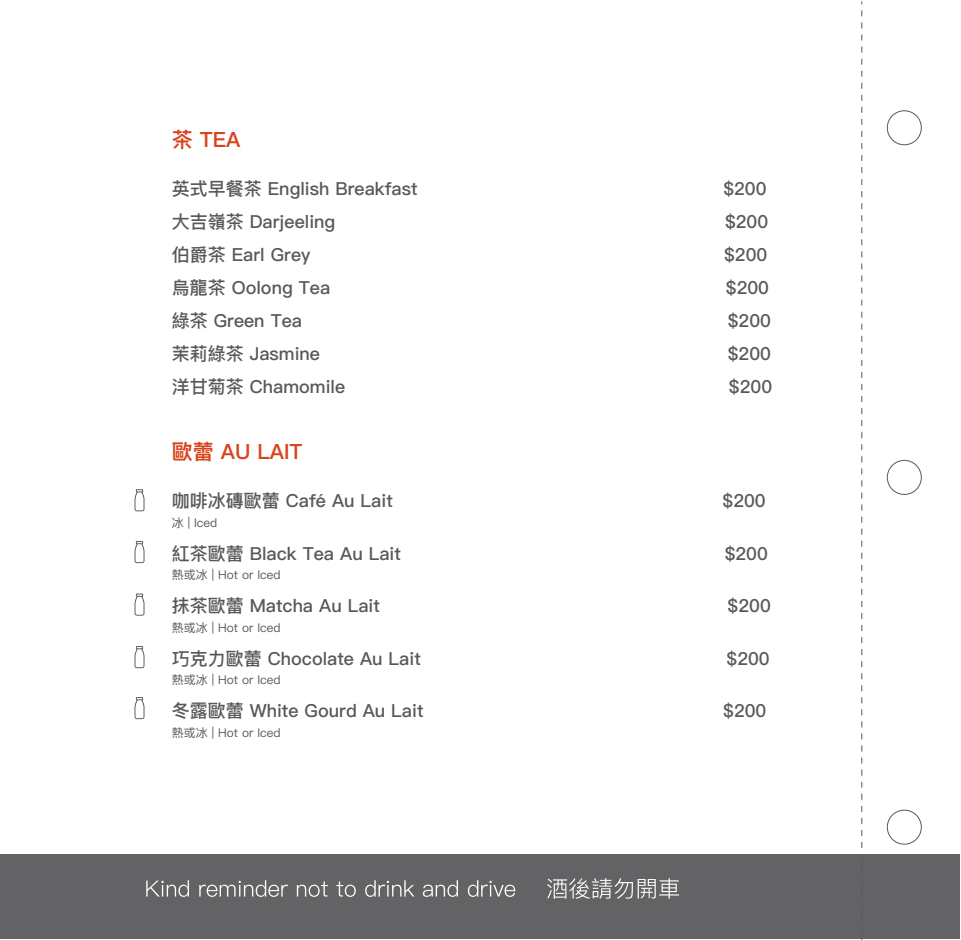
<style>
.page{position:relative;width:961px;height:940px;background:#fff}
.page>*{position:absolute;margin:0;border:0;box-sizing:border-box;transform-origin:0 0}
.t1{font:600 21px "Ping Fang TC";color:#d8441c}
.t2{font:500 18px "Ping Fang TC";color:#57585a}
.t3{font:12px "Ping Fang TC";color:#57585a}
</style>
<div class="page">
<div style="left:0;top:854px;width:960px;height:85px;background:#636366"></div>
<svg style="left:146px;top:880px;width:43px;height:17px"></svg>
<svg style="left:199px;top:880px;width:89px;height:17px"></svg>
<svg style="left:297px;top:881px;width:31px;height:16px"></svg>
<svg style="left:336px;top:881px;width:20px;height:16px"></svg>
<svg style="left:365px;top:880px;width:49px;height:17px"></svg>
<svg style="left:423px;top:880px;width:35px;height:17px"></svg>
<svg style="left:468px;top:880px;width:47px;height:17px"></svg>
<svg style="left:547px;top:878px;width:132px;height:21px"></svg>
<svg style="left:861px;top:10px;width:1px;height:930px"></svg>
<div style="left:887px;top:110px;width:35px;height:35px;border:1px solid #57585a;border-radius:50%"></div>
<div style="left:887px;top:460px;width:35px;height:35px;border:1px solid #57585a;border-radius:50%"></div>
<div style="left:887px;top:810px;width:35px;height:34px;border:1px solid #57585a;border-radius:50%"></div>
<svg style="left:135px;top:489px;width:9px;height:22px"></svg>
<svg style="left:135px;top:541px;width:9px;height:22px"></svg>
<svg style="left:135px;top:593px;width:9px;height:22px"></svg>
<svg style="left:135px;top:646px;width:9px;height:22px"></svg>
<svg style="left:135px;top:697px;width:9px;height:22px"></svg>
<p class="t1" style="left:172px;top:127px;width:70px">茶 TEA</p>
<p class="t2" style="left:172px;top:178px;width:247px">英式早餐茶 English Breakfast</p>
<p class="t2" style="left:723px;top:178px;width:45px">$200</p>
<p class="t2" style="left:172px;top:211px;width:165px">大吉嶺茶 Darjeeling</p>
<p class="t2" style="left:725px;top:211px;width:45px">$200</p>
<p class="t2" style="left:172px;top:244px;width:140px">伯爵茶 Earl Grey</p>
<p class="t2" style="left:724px;top:244px;width:45px">$200</p>
<p class="t2" style="left:172px;top:277px;width:160px">烏龍茶 Oolong Tea</p>
<p class="t2" style="left:726px;top:277px;width:45px">$200</p>
<p class="t2" style="left:172px;top:310px;width:132px">綠茶 Green Tea</p>
<p class="t2" style="left:728px;top:310px;width:45px">$200</p>
<p class="t2" style="left:172px;top:343px;width:150px">茉莉綠茶 Jasmine</p>
<p class="t2" style="left:728px;top:343px;width:45px">$200</p>
<p class="t2" style="left:172px;top:376px;width:175px">洋甘菊茶 Chamomile</p>
<p class="t2" style="left:729px;top:376px;width:45px">$200</p>
<p class="t1" style="left:172px;top:439px;width:132px">歐蕾 AU LAIT</p>
<p class="t2" style="left:172px;top:490px;width:223px">咖啡冰磚歐蕾 Café Au Lait</p>
<p class="t2" style="left:722px;top:490px;width:45px">$200</p>
<p class="t3" style="left:172px;top:515px;width:47px">冰 | Iced</p>
<p class="t2" style="left:172px;top:542px;width:231px">紅茶歐蕾 Black Tea Au Lait</p>
<p class="t2" style="left:725px;top:542px;width:45px">$200</p>
<p class="t3" style="left:172px;top:568px;width:110px">熱或冰 | Hot or Iced</p>
<p class="t2" style="left:172px;top:595px;width:210px">抹茶歐蕾 Matcha Au Lait</p>
<p class="t2" style="left:728px;top:595px;width:45px">$200</p>
<p class="t3" style="left:172px;top:620px;width:110px">熱或冰 | Hot or Iced</p>
<p class="t2" style="left:172px;top:647px;width:251px">巧克力歐蕾 Chocolate Au Lait</p>
<p class="t2" style="left:727px;top:647px;width:45px">$200</p>
<p class="t3" style="left:172px;top:673px;width:110px">熱或冰 | Hot or Iced</p>
<p class="t2" style="left:172px;top:700px;width:253px">冬露歐蕾 White Gourd Au Lait</p>
<p class="t2" style="left:723px;top:700px;width:45px">$200</p>
<p class="t3" style="left:172px;top:725px;width:110px">熱或冰 | Hot or Iced</p>
</div>
